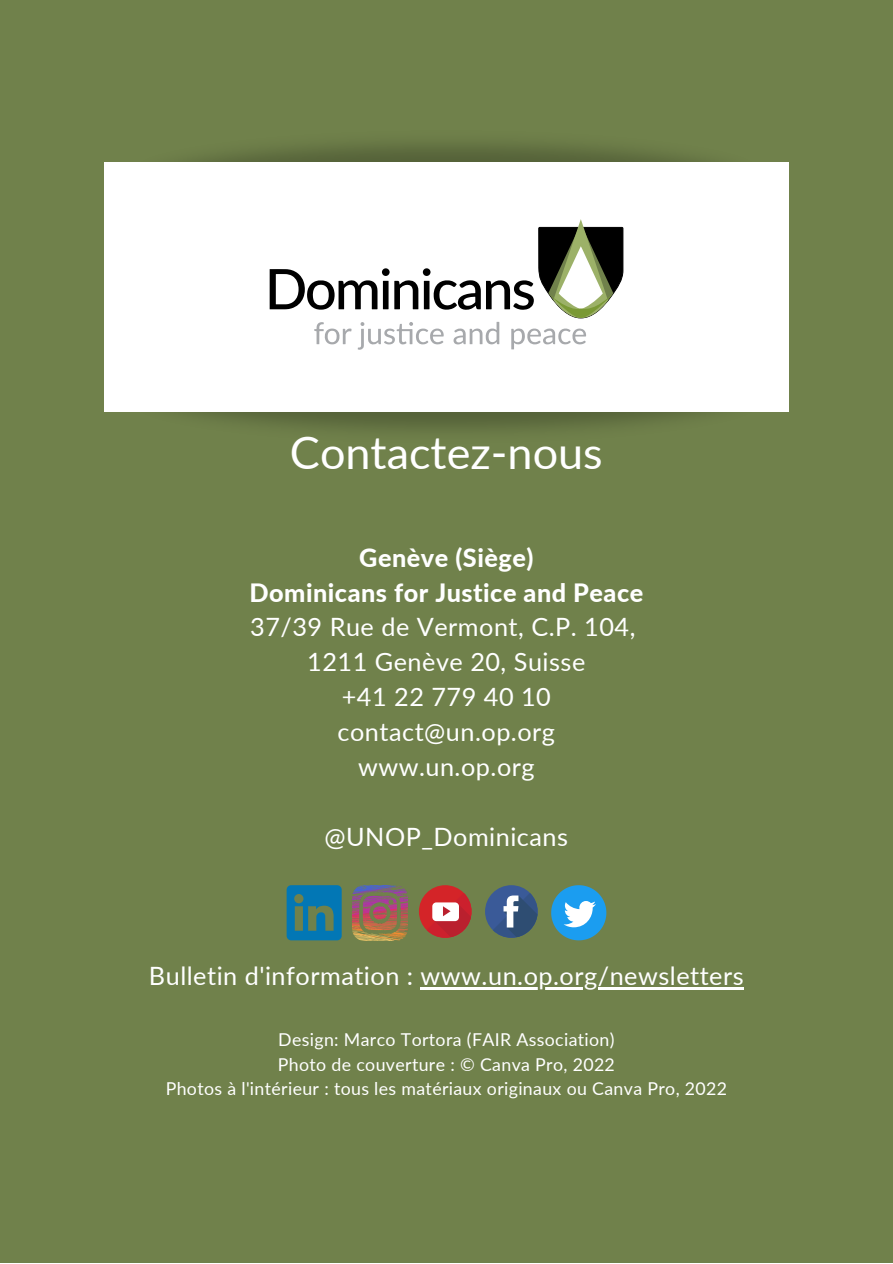
<style>
.page{position:relative;width:893px;height:1264px;background:#fff}
.page>*{position:absolute;margin:0;border:0;box-sizing:border-box;transform-origin:0 0}
.t1{font:45px "Lato";color:#fff}
.t2{font:25.2px "Lato";letter-spacing:.02em;color:#fff}
.t3{font:800 25.2px "Lato";letter-spacing:.02em;color:#fff}
.t4{font:17.7px "Lato";letter-spacing:.02em;color:#fff}
</style>
<div class="page">
<div style="left:0;top:0;width:892px;height:1262px;background:#70814b"></div>
<hr style="left:420px;top:987px;width:324px;height:2px;background:#fff">
<div style="left:485px;top:885px;width:52px;height:52px;background:#3a5a98;border-radius:50%"></div>
<svg style="left:492px;top:892px;width:46px;height:46px"></svg>
<div style="left:419px;top:885px;width:52px;height:52px;background:#d42428;border-radius:50%"></div>
<svg style="left:426px;top:892px;width:46px;height:46px"></svg>
<img style="left:353px;top:885px;width:55px;height:55px">
<svg style="left:286px;top:885px;width:56px;height:55px"></svg>
<svg style="left:551px;top:885px;width:55px;height:55px"></svg>
<img style="left:186px;top:347px;width:603px;height:84px">
<img style="left:104px;top:143px;width:685px;height:85px">
<div style="left:104px;top:163px;width:684px;height:249px;background:#fff"></div>
<svg style="left:269px;top:219px;width:354px;height:131px"></svg>
<p class="t1" style="left:290px;top:424px;width:314px">Contactez-nous</p>
<p class="t3" style="left:359px;top:542px;width:176px">Genève (Siège)</p>
<p class="t3" style="left:249px;top:576px;width:395px">Dominicans for Justice and Peace</p>
<p class="t2" style="left:250px;top:611px;width:386px">37/39 Rue de Vermont, C.P. 104,</p>
<p class="t2" style="left:307px;top:646px;width:279px">1211 Genève 20, Suisse</p>
<p class="t2" style="left:342px;top:681px;width:210px">+41 22 779 40 10</p>
<p class="t2" style="left:337px;top:716px;width:219px">contact@un.op.org</p>
<p class="t2" style="left:358px;top:751px;width:178px">www.un.op.org</p>
<p class="t2" style="left:324px;top:820px;width:245px">@UNOP_Dominicans</p>
<p class="t2" style="left:149px;top:960px;width:596px">Bulletin d'information : www.un.op.org/newsletters</p>
<p class="t4" style="left:278px;top:1028px;width:338px">Design: Marco Tortora (FAIR Association)</p>
<p class="t4" style="left:278px;top:1053px;width:338px">Photo de couverture : © Canva Pro, 2022</p>
<p class="t4" style="left:166px;top:1077px;width:563px">Photos à l'intérieur : tous les matériaux originaux ou Canva Pro, 2022</p>
</div>
